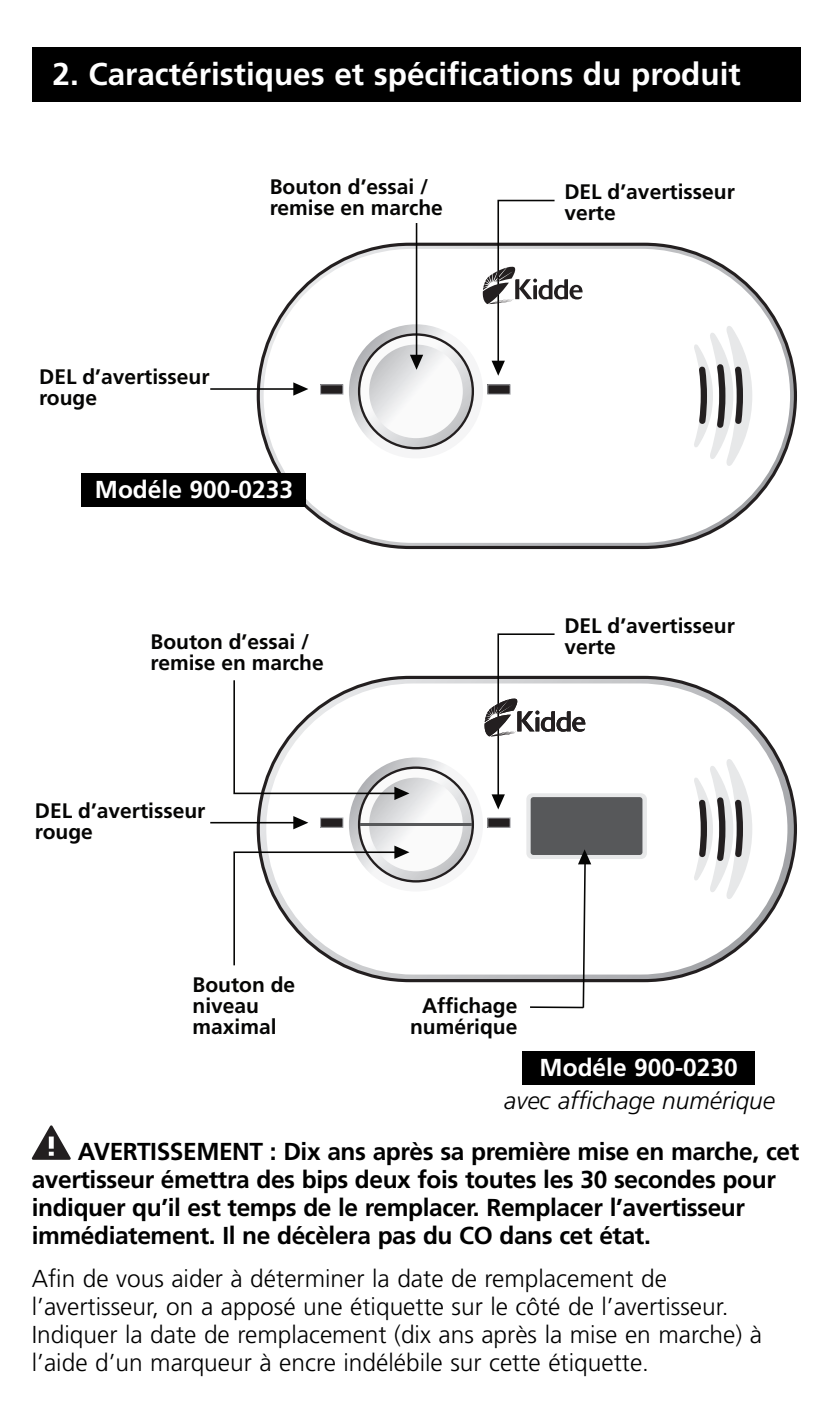
<style>
.page{position:relative;width:832px;height:1418px;background:#fff}
.page>*{position:absolute;margin:0;border:0;box-sizing:border-box;transform-origin:0 0}
.t1{font:700 31.5px "Frutiger";color:#fff}
.t2{font:300 24.5px/28px "Frutiger";color:#000}
.t3{font:700 24.5px/28px "Frutiger";letter-spacing:-.015em;color:#000}
.t4{font:700 24.5px "Frutiger";color:#fff}
.t5{font:italic 300 24.5px "Frutiger";color:#000}
.t6{font:700 21px/21px "Frutiger";color:#050504}
</style>
<div class="page">
<div style="left:32px;top:47px;width:768px;height:54px;background:#000"></div>
<svg style="left:266px;top:683px;width:521px;height:291px"></svg>
<div style="left:526px;top:793px;width:121px;height:66px;background:#e7e8e9;border-radius:6px"></div>
<div style="left:530px;top:797px;width:112px;height:58px;background:#57585a;border-radius:3px"></div>
<svg style="left:349px;top:757px;width:134px;height:134px"></svg>
<svg style="left:359px;top:767px;width:114px;height:114px"></svg>
<svg style="left:369px;top:777px;width:94px;height:94px"></svg>
<svg style="left:693px;top:757px;width:59px;height:144px"></svg>
<div style="left:320px;top:818px;width:23px;height:9px;background:#231f20"></div>
<div style="left:320px;top:817px;width:23px;height:11px;border:1px solid #a8a9ad"></div>
<div style="left:488px;top:818px;width:22px;height:9px;background:#231f20"></div>
<div style="left:487px;top:817px;width:23px;height:11px;border:1px solid #a8a9ad"></div>
<svg style="left:264px;top:249px;width:526px;height:294px"></svg>
<svg style="left:349px;top:324px;width:134px;height:134px"></svg>
<svg style="left:359px;top:334px;width:114px;height:114px"></svg>
<div style="left:358px;top:333px;width:116px;height:116px;border:2px solid #231f20;border-radius:50%"></div>
<svg style="left:369px;top:344px;width:94px;height:94px"></svg>
<svg style="left:693px;top:324px;width:59px;height:144px"></svg>
<div style="left:320px;top:385px;width:23px;height:9px;background:#231f20"></div>
<div style="left:320px;top:384px;width:23px;height:11px;border:1px solid #a8a9ad"></div>
<div style="left:488px;top:385px;width:22px;height:9px;background:#231f20"></div>
<div style="left:487px;top:384px;width:23px;height:11px;border:1px solid #a8a9ad"></div>
<hr style="left:360px;top:823px;width:111px;height:2px;background:#57585a">
<svg style="left:233px;top:678px;width:176px;height:122px"></svg>
<svg style="left:233px;top:845px;width:176px;height:122px"></svg>
<hr style="left:210px;top:822px;width:91px;height:1px;background:#050504">
<svg style="left:293px;top:816px;width:15px;height:13px"></svg>
<hr style="left:416px;top:223px;width:1px;height:139px;background:#050504">
<svg style="left:410px;top:355px;width:13px;height:15px"></svg>
<svg style="left:578px;top:849px;width:13px;height:160px"></svg>
<hr style="left:210px;top:388px;width:91px;height:2px;background:#050504">
<svg style="left:293px;top:382px;width:15px;height:14px"></svg>
<svg style="left:484px;top:633px;width:101px;height:176px"></svg>
<svg style="left:483px;top:199px;width:99px;height:177px"></svg>
<hr style="left:530px;top:1006px;width:53px;height:2px;background:#050504">
<svg style="left:32px;top:1125px;width:39px;height:34px"></svg>
<div style="left:82px;top:472px;width:224px;height:34px;background:#000"></div>
<div style="left:522px;top:1050px;width:233px;height:34px;background:#000"></div>
<p class="t1" style="left:52px;top:61px;width:689px">2. Caractéristiques et spécifications du produit</p>
<p class="t6" style="left:270px;top:177px;width:175px">Bouton d’essai / remise en marche</p>
<p class="t6" style="left:564px;top:183px;width:172px">DEL d’avertisseur verte</p>
<p class="t6" style="left:39px;top:368px;width:172px">DEL d’avertisseur rouge</p>
<p class="t4" style="left:95px;top:480px;width:200px">Modéle 900-0233</p>
<p class="t6" style="left:150px;top:633px;width:175px">Bouton d’essai / remise en marche</p>
<p class="t6" style="left:35px;top:801px;width:172px">DEL d’avertisseur rouge</p>
<p class="t6" style="left:192px;top:975px;width:104px">Bouton de niveau maximal</p>
<p class="t6" style="left:564px;top:616px;width:172px">DEL d’avertisseur verte</p>
<p class="t6" style="left:410px;top:997px;width:109px;text-align:center">Affichage numérique</p>
<p class="t4" style="left:539px;top:1057px;width:200px">Modéle 900-0230</p>
<p class="t5" style="left:504px;top:1090px;width:272px">avec affichage numérique</p>
<p class="t3" style="left:32px;top:1139px;width:769px;text-indent:46px">AVERTISSEMENT : Dix ans après sa première mise en marche, cet avertisseur émettra des bips deux fois toutes les 30 secondes pour indiquer qu’il est temps de le remplacer. Remplacer l’avertisseur immédiatement. Il ne décèlera pas du CO dans cet état.</p>
<p class="t2" style="left:32px;top:1266px;width:731px">Afin de vous aider à déterminer la date de remplacement de l’avertisseur, on a apposé une étiquette sur le côté de l’avertisseur.<br>Indiquer la date de remplacement (dix ans après la mise en marche) à l’aide d’un marqueur à encre indélébile sur cette étiquette.</p>
</div>
